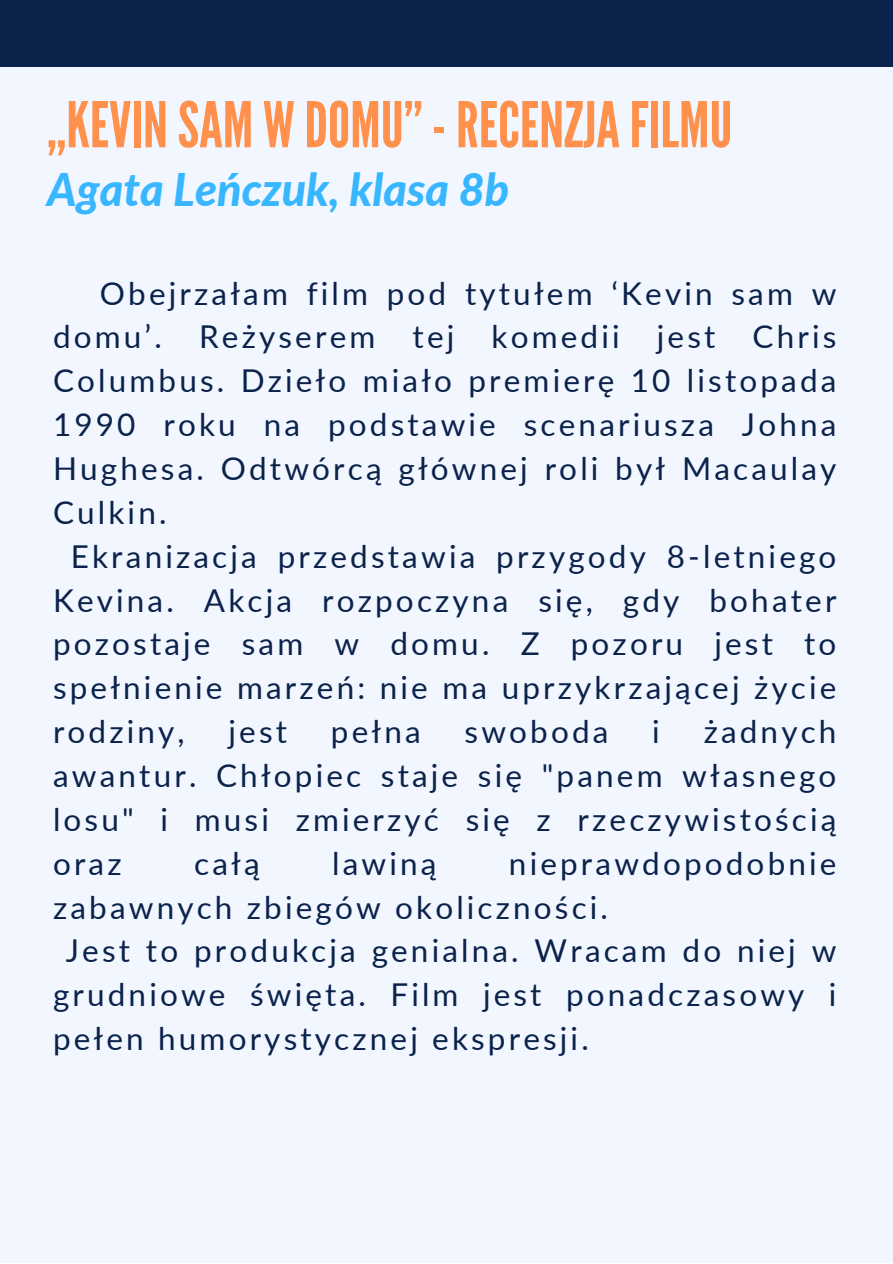
<style>
.page{position:relative;width:893px;height:1264px;background:#fff}
.page>*{position:absolute;margin:0;border:0;box-sizing:border-box;transform-origin:0 0}
.t1{font:63px "League Gothic";color:#ff914d}
.t2{font:italic 800 45px "Lato";color:#38b6ff}
.t3{font:31.5px/43.8px "Lato";letter-spacing:.1em;color:#0b224b;text-align:justify}
</style>
<div class="page">
<div style="left:0;top:0;width:892px;height:1262px;background:#f2f7ff"></div>
<div style="left:0;top:0;width:892px;height:67px;background:#0b224b"></div>
<p class="t1" style="left:47px;top:88px;width:686px">,,KEVINSAM W DOMU” -RECENZJAFILMU</p>
<p class="t2" style="left:47px;top:162px;width:463px">Agata Leńczuk, klasa 8b</p>
<p class="t3" style="left:53px;top:270px;width:784px;text-indent:47px">Obejrzałam film pod tytułem ‘Kevin sam w domu’. Reżyserem tej komedii jest Chris Columbus. Dzieło miało premierę 10 listopada 1990 roku na podstawie scenariusza Johna Hughesa. Odtwórcą głównej roli był Macaulay Culkin.</p>
<p class="t3" style="left:53px;top:533px;width:784px;text-indent:18px">Ekranizacja przedstawia przygody 8-letniego Kevina. Akcja rozpoczyna się, gdy bohater pozostaje sam w domu. Z pozoru jest to spełnienie marzeń: nie ma uprzykrzającej życie rodziny,</p>
<p class="t3" style="left:53px;top:709px;width:784px;text-indent:650px">żadnych awantur. Chłopiec staje się "panem własnego losu" i musi zmierzyć się z rzeczywistością oraz</p>
<p class="t3" style="left:228px;top:709px;width:60px">jest</p>
<p class="t3" style="left:331px;top:709px;width:91px">pełna</p>
<p class="t3" style="left:464px;top:709px;width:145px">swoboda</p>
<p class="t3" style="left:652px;top:709px;width:9px">i</p>
<p class="t3" style="left:53px;top:840px;width:784px;text-indent:456px">nieprawdopodobnie zabawnych zbiegów okoliczności.</p>
<p class="t3" style="left:53px;top:928px;width:784px;text-indent:13px">Jest to produkcja genialna. Wracam do niej w grudniowe święta. Film jest ponadczasowy i pełen humorystycznej ekspresji.</p>
<p class="t3" style="left:194px;top:840px;width:67px">całą</p>
<p class="t3" style="left:332px;top:840px;width:106px">lawiną</p>
</div>
